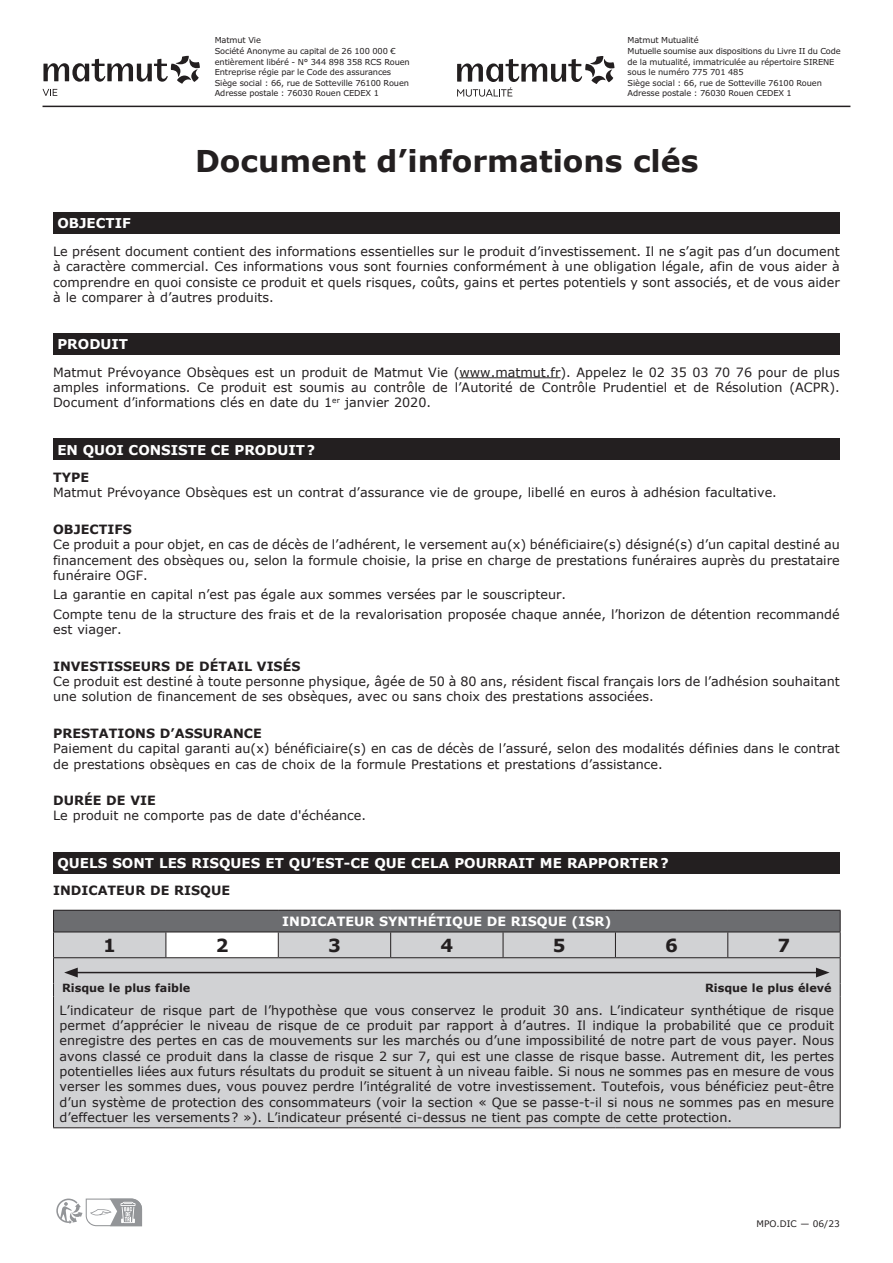
<style>
.page{position:relative;width:893px;height:1263px;background:#fff}
.page>*{position:absolute;margin:0;border:0;box-sizing:border-box;transform-origin:0 0}
.t1{font:700 30px "Verdana";color:#231f20}
.t2{font:700 18px "Verdana";color:#231f20}
.t3{font:700 13.5px "Verdana";color:#fff}
.t4{font:12.75px/15.3px "Verdana";color:#231f20;text-align:justify}
.t5{font:700 12.75px "Verdana";color:#231f20}
.t6{font:700 12.75px "Verdana";color:#fff}
.t7{font:700 11.25px "Verdana";color:#231f20}
.t8{font:9px "Verdana";color:#231f20}
.t9{font:8.25px/10.6px "Verdana";letter-spacing:-.015em;color:#231f20}
</style>
<div class="page">
<svg style="left:43px;top:56px;width:157px;height:40px"></svg>
<hr style="left:43px;top:106px;width:807px;height:1px;background:#231f20">
<svg style="left:457px;top:56px;width:157px;height:41px"></svg>
<hr style="left:459px;top:377px;width:101px;height:1px;background:#231f20">
<div style="left:53px;top:213px;width:787px;height:21px;background:#231f20"></div>
<div style="left:53px;top:333px;width:787px;height:22px;background:#231f20"></div>
<div style="left:53px;top:439px;width:787px;height:21px;background:#231f20"></div>
<div style="left:53px;top:852px;width:787px;height:21px;background:#231f20"></div>
<div style="left:54px;top:910px;width:786px;height:22px;background:#6c6d70"></div>
<div style="left:54px;top:932px;width:786px;height:195px;background:#d1d2d4"></div>
<div style="left:166px;top:932px;width:112px;height:26px;background:#fff"></div>
<hr style="left:53px;top:910px;width:113px;height:1px;background:#231f20">
<hr style="left:166px;top:910px;width:112px;height:1px;background:#231f20">
<hr style="left:278px;top:910px;width:113px;height:1px;background:#231f20">
<hr style="left:391px;top:910px;width:112px;height:1px;background:#231f20">
<hr style="left:503px;top:910px;width:112px;height:1px;background:#231f20">
<hr style="left:615px;top:910px;width:113px;height:1px;background:#231f20">
<hr style="left:728px;top:910px;width:113px;height:1px;background:#231f20">
<hr style="left:53px;top:931px;width:113px;height:1px;background:#231f20">
<hr style="left:166px;top:931px;width:112px;height:1px;background:#231f20">
<svg style="left:166px;top:932px;width:1px;height:25px"></svg>
<hr style="left:278px;top:931px;width:113px;height:1px;background:#231f20">
<svg style="left:278px;top:932px;width:1px;height:25px"></svg>
<hr style="left:391px;top:931px;width:112px;height:1px;background:#231f20">
<svg style="left:390px;top:932px;width:1px;height:25px"></svg>
<hr style="left:503px;top:931px;width:112px;height:1px;background:#231f20">
<svg style="left:503px;top:932px;width:1px;height:25px"></svg>
<hr style="left:615px;top:931px;width:113px;height:1px;background:#231f20">
<svg style="left:615px;top:932px;width:1px;height:25px"></svg>
<hr style="left:728px;top:931px;width:113px;height:1px;background:#231f20">
<svg style="left:727px;top:932px;width:1px;height:25px"></svg>
<hr style="left:53px;top:957px;width:113px;height:1px;background:#231f20">
<hr style="left:166px;top:957px;width:112px;height:1px;background:#231f20">
<hr style="left:278px;top:957px;width:113px;height:1px;background:#231f20">
<hr style="left:391px;top:957px;width:112px;height:1px;background:#231f20">
<hr style="left:503px;top:957px;width:112px;height:1px;background:#231f20">
<hr style="left:615px;top:957px;width:113px;height:1px;background:#231f20">
<hr style="left:728px;top:957px;width:113px;height:1px;background:#231f20">
<svg style="left:53px;top:910px;width:1px;height:86px"></svg>
<svg style="left:840px;top:910px;width:1px;height:86px"></svg>
<hr style="left:53px;top:996px;width:1px;height:131px;background:#231f20">
<hr style="left:840px;top:996px;width:1px;height:131px;background:#231f20">
<hr style="left:53px;top:1127px;width:113px;height:1px;background:#231f20">
<hr style="left:166px;top:1127px;width:112px;height:1px;background:#231f20">
<hr style="left:278px;top:1127px;width:113px;height:1px;background:#231f20">
<hr style="left:391px;top:1127px;width:112px;height:1px;background:#231f20">
<hr style="left:503px;top:1127px;width:112px;height:1px;background:#231f20">
<hr style="left:615px;top:1127px;width:113px;height:1px;background:#231f20">
<hr style="left:728px;top:1127px;width:113px;height:1px;background:#231f20">
<hr style="left:76px;top:972px;width:742px;height:1px;background:#231f20">
<svg style="left:64px;top:967px;width:14px;height:10px"></svg>
<svg style="left:816px;top:967px;width:14px;height:10px"></svg>
<svg style="left:56px;top:1198px;width:87px;height:29px"></svg>
<p class="t9" style="left:215px;top:35px;width:197px">Matmut Vie<br>Société Anonyme au capital de 26 100 000 € entièrement libéré - N° 344 898 358 RCS Rouen Entreprise régie par le Code des assurances Siège social : 66, rue de Sotteville 76100 Rouen Adresse postale : 76030 Rouen CEDEX 1</p>
<p class="t9" style="left:628px;top:35px;width:214px">Matmut Mutualité<br>Mutuelle soumise aux dispositions du Livre II du Code de la mutualité, immatriculée au répertoire SIRENE sous le numéro 775 701 485<br>Siège social : 66, rue de Sotteville 76100 Rouen Adresse postale : 76030 Rouen CEDEX 1</p>
<h1 class="t1" style="left:195px;top:141px;width:505px">Document d’informations clés</h1>
<p class="t3" style="left:57px;top:215px;width:75px">OBJECTIF</p>
<p class="t4" style="left:53px;top:244px;width:788px">Le présent document contient des informations essentielles sur le produit d’investissement. Il ne s’agit pas d’un document à caractère commercial. Ces informations vous sont fournies conformément à une obligation légale, afin de vous aider à comprendre en quoi consiste ce produit et quels risques, coûts, gains et pertes potentiels y sont associés, et de vous aider à le comparer à d’autres produits.</p>
<p class="t3" style="left:57px;top:335px;width:72px">PRODUIT</p>
<p class="t4" style="left:53px;top:365px;width:788px">Matmut Prévoyance Obsèques est un produit de Matmut Vie (www.matmut.fr). Appelez le 02 35 03 70 76 pour de plus amples informations. Ce produit est soumis au contrôle de l’Autorité de Contrôle Prudentiel et de Résolution (ACPR).<br>Document d’informations clés en date du 1<sup>er</sup> janvier 2020.</p>
<p class="t3" style="left:57px;top:441px;width:259px">EN QUOI CONSISTE CE PRODUIT?</p>
<p class="t5" style="left:53px;top:469px;width:38px">TYPE</p>
<p class="t4" style="left:53px;top:485px;width:725px">Matmut Prévoyance Obsèques est un contrat d’assurance vie de groupe, libellé en euros à adhésion facultative.</p>
<p class="t5" style="left:53px;top:521px;width:80px">OBJECTIFS</p>
<p class="t4" style="left:53px;top:537px;width:788px">Ce produit a pour objet, en cas de décès de l’adhérent, le versement au(x) bénéficiaire(s) désigné(s) d’un capital destiné au financement des obsèques ou, selon la formule choisie, la prise en charge de prestations funéraires auprès du prestataire funéraire OGF.</p>
<p class="t4" style="left:53px;top:585px;width:788px;line-height:19.5px">La garantie en capital n’est pas égale aux sommes versées par le souscripteur.<br>Compte tenu de la structure des frais et de la revalorisation proposée chaque année, l’horizon de détention recommandé</p>
<p class="t4" style="left:53px;top:622px;width:70px">est viager.</p>
<p class="t5" style="left:53px;top:658px;width:249px">INVESTISSEURS DE DÉTAIL VISÉS</p>
<p class="t4" style="left:53px;top:674px;width:788px">Ce produit est destiné à toute personne physique, âgée de 50 à 80 ans, résident fiscal français lors de l’adhésion souhaitant une solution de financement de ses obsèques, avec ou sans choix des prestations associées.</p>
<p class="t5" style="left:53px;top:725px;width:210px">PRESTATIONS D’ASSURANCE</p>
<p class="t4" style="left:53px;top:741px;width:788px">Paiement du capital garanti au(x) bénéficiaire(s) en cas de décès de l’assuré, selon des modalités définies dans le contrat de prestations obsèques en cas de choix de la formule Prestations et prestations d’assistance.</p>
<p class="t5" style="left:53px;top:792px;width:104px">DURÉE DE VIE</p>
<p class="t4" style="left:53px;top:808px;width:314px">Le produit ne comporte pas de date d'échéance.</p>
<p class="t3" style="left:57px;top:854px;width:613px">QUELS SONT LES RISQUES ET QU’EST-CE QUE CELA POURRAIT ME RAPPORTER?</p>
<p class="t5" style="left:53px;top:882px;width:178px">INDICATEUR DE RISQUE</p>
<p class="t6" style="left:282px;top:913px;width:331px">INDICATEUR SYNTHÉTIQUE DE RISQUE (ISR)</p>
<h2 class="t2" style="left:103px;top:933px;width:14px">1</h2>
<h2 class="t2" style="left:216px;top:933px;width:14px">2</h2>
<h2 class="t2" style="left:328px;top:933px;width:14px">3</h2>
<h2 class="t2" style="left:440px;top:933px;width:14px">4</h2>
<h2 class="t2" style="left:553px;top:933px;width:14px">5</h2>
<h2 class="t2" style="left:665px;top:933px;width:14px">6</h2>
<h2 class="t2" style="left:778px;top:933px;width:14px">7</h2>
<p class="t7" style="left:62px;top:981px;width:130px">Risque le plus faible</p>
<p class="t7" style="left:705px;top:981px;width:128px">Risque le plus élevé</p>
<p class="t4" style="left:60px;top:1002px;width:776px">L’indicateur de risque part de l’hypothèse que vous conservez le produit 30 ans. L’indicateur synthétique de risque permet d’apprécier le niveau de risque de ce produit par rapport à d’autres. Il indique la probabilité que ce produit enregistre des pertes en cas de mouvements sur les marchés ou d’une impossibilité de notre part de vous payer. Nous avons classé ce produit dans la classe de risque 2 sur 7, qui est une classe de risque basse. Autrement dit, les pertes potentielles liées aux futurs résultats du produit se situent à un niveau faible. Si nous ne sommes pas en mesure de vous verser les sommes dues, vous pouvez perdre l’intégralité de votre investissement. Toutefois, vous bénéficiez peut-être d’un système de protection des consommateurs (voir la section « Que se passe-t-il si nous ne sommes pas en mesure d’effectuer les versements? »). L’indicateur présenté ci-dessus ne tient pas compte de cette protection.</p>
<p class="t8" style="left:756px;top:1218px;width:85px">MPO.DIC — 06/23</p>
</div>
